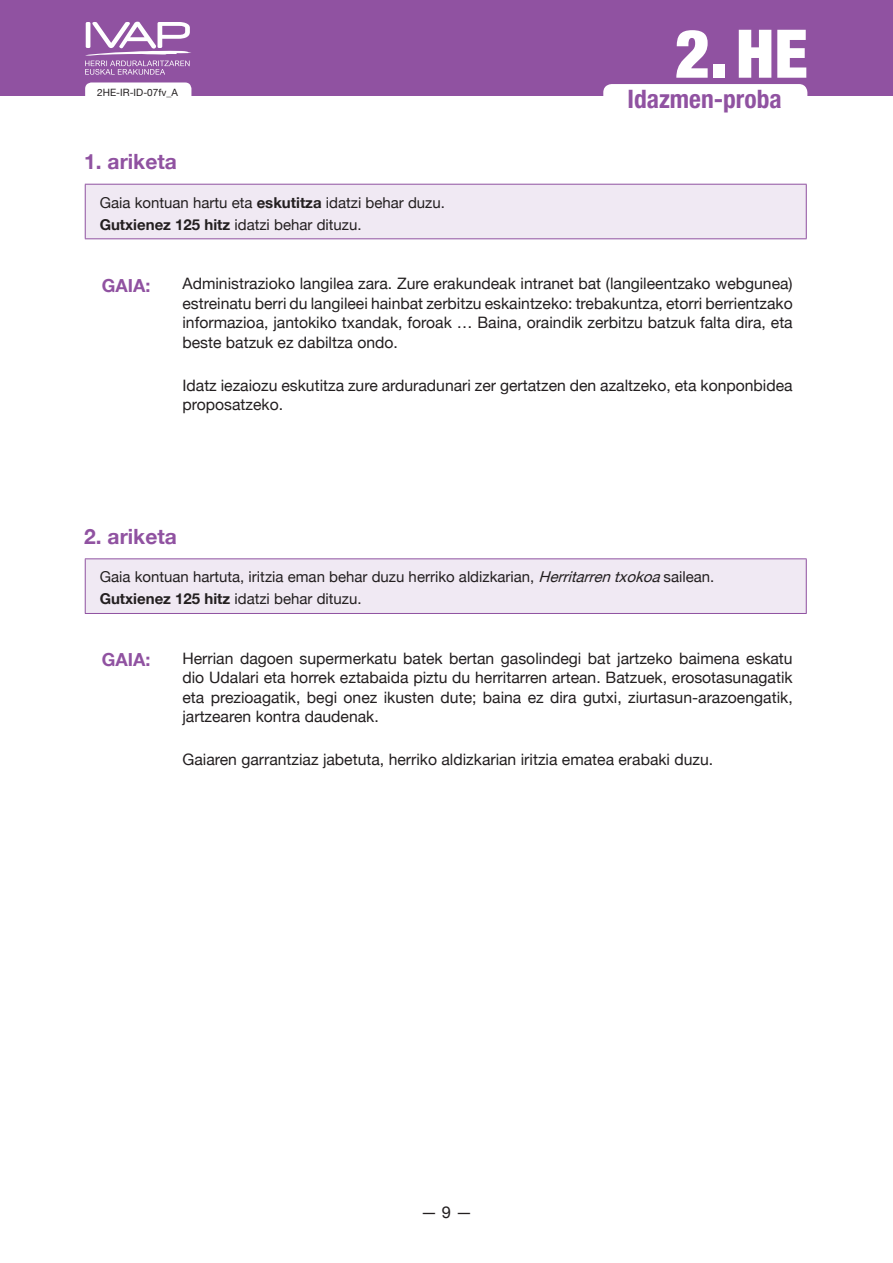
<style>
.page{position:relative;width:893px;height:1263px;background:#fff}
.page>*{position:absolute;margin:0;border:0;box-sizing:border-box;transform-origin:0 0}
.t1{font:900 condensed 67.2px "Helvetica Neue LT Pro";color:#fff}
.t2{font:700 condensed 25.5px "Helvetica Neue LT Pro";color:#9052a1}
.t3{font:700 21px "Helvetica Neue";color:#9052a1}
.t4{font:700 18px "Helvetica Neue";color:#9052a1}
.t5{font:16.5px "Helvetica Neue";color:#231f20}
.t6{font:15.75px/19.5px "Helvetica Neue";color:#231f20;text-align:justify}
.t7{font:15px/21.6px "Helvetica Neue";color:#231f20}
.t8{font:10.05px "Helvetica Neue";color:#231f20}
.s1{font-weight:700}
.s2{font-style:italic}
</style>
<div class="page">
<div style="left:0;top:0;width:893px;height:96px;background:#9052a1"></div>
<svg style="left:85px;top:22px;width:106px;height:53px"></svg>
<div style="left:603px;top:84px;width:204px;height:27px;background:#fff;border-radius:9px"></div>
<div style="left:85px;top:82px;width:106px;height:20px;background:#fff;border-radius:6px"></div>
<div style="left:85px;top:184px;width:721px;height:55px;background:#f0e9f3"></div>
<hr style="left:85px;top:184px;width:722px;height:1px;background:#9052a1">
<hr style="left:85px;top:185px;width:1px;height:53px;background:#9052a1">
<hr style="left:806px;top:185px;width:1px;height:53px;background:#9052a1">
<hr style="left:85px;top:238px;width:722px;height:1px;background:#9052a1">
<div style="left:85px;top:559px;width:721px;height:54px;background:#f0e9f3"></div>
<hr style="left:85px;top:558px;width:722px;height:1px;background:#9052a1">
<hr style="left:85px;top:559px;width:1px;height:54px;background:#9052a1">
<hr style="left:806px;top:559px;width:1px;height:54px;background:#9052a1">
<hr style="left:85px;top:613px;width:722px;height:1px;background:#9052a1">
<p class="t8" style="left:97px;top:86px;width:82px">2HE-IR-ID-07fv_A</p>
<h3 class="t3" style="left:84px;top:149px;width:94px">1. ariketa</h3>
<p class="t7" style="left:100px;top:192px;width:347px">Gaia kontuan hartu eta <span class="s1">eskutitza</span> idatzi behar duzu.<br><span class="s1">Gutxienez 125 hitz</span> idatzi behar dituzu.</p>
<h1 class="t1" style="left:675px;top:12px;width:134px">2.HE</h1>
<h2 class="t2" style="left:627px;top:83px;width:156px">Idazmen-proba</h2>
<p class="t4" style="left:102px;top:274px;width:50px">Gaia:</p>
<p class="t6" style="left:182px;top:273px;width:612px">Administrazioko langilea zara. Zure erakundeak intranet bat (langileentzako webgunea) estreinatu berri du langileei hainbat zerbitzu eskaintzeko: trebakuntza, etorri berrientzako informazioa, jantokiko txandak, foroak … Baina, oraindik zerbitzu batzuk falta dira, eta beste batzuk ez dabiltza ondo.</p>
<p class="t6" style="left:182px;top:375px;width:612px">Idatz iezaiozu eskutitza zure arduradunari zer gertatzen den azaltzeko, eta konponbidea proposatzeko.</p>
<h3 class="t3" style="left:84px;top:523px;width:94px">2. ariketa</h3>
<p class="t7" style="left:100px;top:566px;width:616px">Gaia kontuan hartuta, iritzia eman behar duzu herriko aldizkarian, <span class="s2">Herritarrentxokoa</span>sailean.<br><span class="s1">Gutxienez 125 hitz</span> idatzi behar dituzu.</p>
<p class="t4" style="left:102px;top:649px;width:50px">Gaia:</p>
<p class="t6" style="left:182px;top:648px;width:612px">Herrian dagoen supermerkatu batek bertan gasolindegi bat jartzeko baimena eskatu dio Udalari eta horrek eztabaida piztu du herritarren artean. Batzuek, erosotasunagatik eta prezioagatik, begi onez ikusten dute; baina ez dira gutxi, ziurtasun-arazoengatik, jartzearen kontra daudenak.</p>
<p class="t6" style="left:182px;top:750px;width:532px">Gaiaren garrantziaz jabetuta, herriko aldizkarian iritzia ematea erabaki duzu.</p>
<p class="t5" style="left:421px;top:1202px;width:53px">— 9 —</p>
</div>
